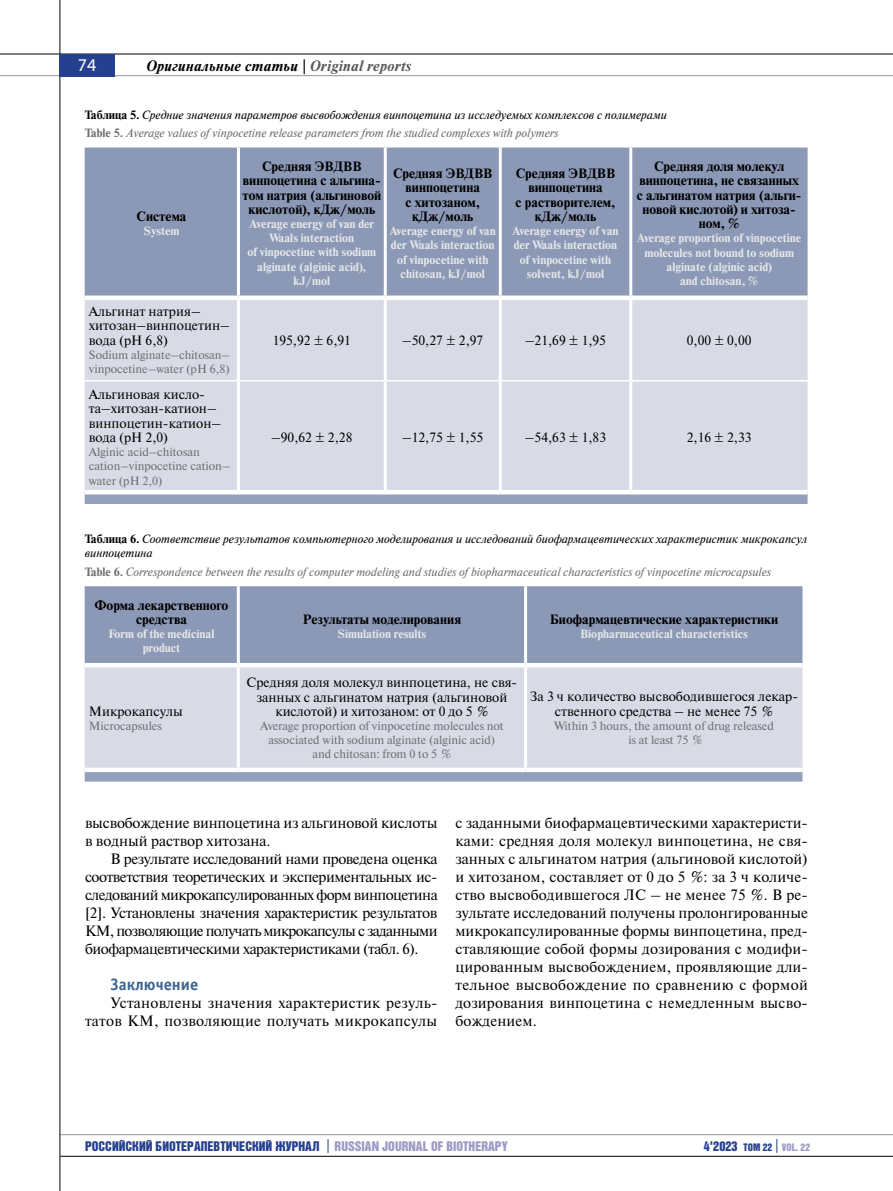
<style>
.page{position:relative;width:893px;height:1191px;background:#fff}
.page>*{position:absolute;margin:0;border:0;box-sizing:border-box;transform-origin:0 0}
.t1{font:18px "Myriad Pro";color:#fff}
.t2{font:700 16.5px "Officina Sans C";color:#3f6591}
.t3{font:15px/18px "Newton C";letter-spacing:.01em;color:#000;text-align:justify}
.t4{font:15px/18px "Newton C";letter-spacing:-.01em;color:#000}
.t5{font:italic 700 15px "Newton C";letter-spacing:.02em;color:#000}
.t6{font:13.5px/14.2px "Newton C";color:#000}
.t7{font:700 13.5px/14.2px "Newton C";color:#000;text-align:center}
.t8{font:13.5px "Bastion Kontrast Alt C";color:#25408f}
.t9{font:700 12px/14.2px "Newton C";color:#e6e7e8;text-align:center}
.t10{font:italic 12px/18.6px "Newton C";color:#000}
.t11{font:12px/14.2px "Newton C";color:#6d6e71}
.t12{font:italic 12px "Newton C";color:#6d6e71}
.s1{color:#58595b}
.s2{font-weight:700;font-style:normal}
.s3{font-weight:700;font-style:normal;color:#6d6e71}
.s4{color:#6d6e71}
.s5{color:#9b9bc5}
.s6{font-size:10.5px}
.s7{font-size:10.5px;color:#9b9bc5}
</style>
<div class="page">
<hr style="left:60px;top:1134px;width:833px;height:1px;background:#939598">
<hr style="left:60px;top:1155px;width:833px;height:1px;background:#000">
<hr style="left:60px;top:0;width:1px;height:1191px;background:#000">
<hr style="left:0;top:54px;width:893px;height:1px;background:#000">
<hr style="left:0;top:75px;width:893px;height:1px;background:#939598">
<div style="left:60px;top:54px;width:55px;height:22px;background:#25408f"></div>
<svg style="left:328px;top:1139px;width:1px;height:13px"></svg>
<svg style="left:776px;top:1139px;width:1px;height:13px"></svg>
<div style="left:85px;top:148px;width:723px;height:147px;background:#8b99b7"></div>
<div style="left:85px;top:300px;width:723px;height:190px;background:#d8dbe5"></div>
<svg style="left:85px;top:494px;width:723px;height:10px"></svg>
<hr style="left:237px;top:148px;width:3px;height:147px;background:#fff">
<hr style="left:384px;top:148px;width:3px;height:147px;background:#fff">
<hr style="left:499px;top:148px;width:3px;height:147px;background:#fff">
<hr style="left:629px;top:148px;width:3px;height:147px;background:#fff">
<hr style="left:237px;top:300px;width:3px;height:80px;background:#fff">
<hr style="left:384px;top:300px;width:3px;height:80px;background:#fff">
<hr style="left:499px;top:300px;width:3px;height:80px;background:#fff">
<hr style="left:629px;top:300px;width:3px;height:80px;background:#fff">
<hr style="left:237px;top:381px;width:3px;height:109px;background:#fff">
<hr style="left:384px;top:381px;width:3px;height:109px;background:#fff">
<hr style="left:499px;top:381px;width:3px;height:109px;background:#fff">
<hr style="left:629px;top:381px;width:3px;height:109px;background:#fff">
<hr style="left:85px;top:380px;width:153px;height:1px;background:#fff">
<hr style="left:238px;top:380px;width:147px;height:1px;background:#fff">
<hr style="left:385px;top:380px;width:115px;height:1px;background:#fff">
<hr style="left:500px;top:380px;width:131px;height:1px;background:#fff">
<hr style="left:631px;top:380px;width:177px;height:1px;background:#fff">
<div style="left:85px;top:586px;width:717px;height:77px;background:#8b99b7"></div>
<div style="left:85px;top:667px;width:717px;height:100px;background:#d8dbe5"></div>
<svg style="left:85px;top:772px;width:717px;height:9px"></svg>
<hr style="left:237px;top:586px;width:3px;height:77px;background:#fff">
<hr style="left:524px;top:586px;width:3px;height:77px;background:#fff">
<hr style="left:237px;top:667px;width:3px;height:100px;background:#fff">
<hr style="left:524px;top:667px;width:3px;height:100px;background:#fff">
<p class="t1" style="left:78px;top:54px;width:20px">74</p>
<p class="t5" style="left:147px;top:57px;width:266px">Оригинальные статьи | <span class="s1">Original reports</span></p>
<p class="t10" style="left:85px;top:105px;width:584px"><span class="s2">Таблица 5.</span> Средние значения параметров высвобождения винпоцетина из исследуемых комплексов с полимерами<br><span class="s3">Table 5.</span> <span class="s4">Average values of vinpocetine release parameters from the studied complexes with polymers</span></p>
<p class="t7" style="left:137px;top:209px;width:51px">Система</p>
<p class="t9" style="left:144px;top:224px;width:38px">System</p>
<p class="t6" style="left:89px;top:304px;width:142px">Альгинат натрия– хитозан–винпоцетин– вода (pH 6,8)</p>
<p class="t11" style="left:89px;top:348px;width:143px">Sodium alginate–chitosan– vinpocetine–water (pH 6,8)</p>
<p class="t6" style="left:89px;top:387px;width:134px">Альгиновая кисло&shy;та–хитозан-катион– винпоцетин-катион– вода (pH 2,0)</p>
<p class="t11" style="left:89px;top:445px;width:143px">Alginic acid–chitosan cation–vinpocetine cation– water (pH 2,0)</p>
<p class="t7" style="left:242px;top:159px;width:140px">Средняя ЭВДВВ винпоцетина с альгина&shy;том натрия (альгиновой кислотой), кДж/моль</p>
<p class="t9" style="left:247px;top:217px;width:130px">Average energy of van der<br>Waals interaction<br>of vinpocetine with sodium alginate (alginic acid), kJ/mol</p>
<p class="t7" style="left:393px;top:166px;width:101px">Средняя ЭВДВВ винпоцетина<br>с хитозаном, кДж/моль</p>
<p class="t9" style="left:390px;top:224px;width:108px">Average energy of van der Waals interaction of vinpocetine with chitosan, kJ/mol</p>
<p class="t7" style="left:516px;top:166px;width:101px">Средняя ЭВДВВ винпоцетина<br>с растворителем, кДж/моль</p>
<p class="t9" style="left:512px;top:224px;width:108px">Average energy of van der Waals interaction of vinpocetine with solvent, kJ/mol</p>
<p class="t7" style="left:637px;top:159px;width:166px">Средняя доля молекул винпоцетина, не связанных с альгинатом натрия (альги&shy;новой кислотой) и хитоза&shy;ном, %</p>
<p class="t9" style="left:637px;top:231px;width:166px">Average proportion of vinpocetine molecules not bound to sodium alginate (alginic acid)<br>and chitosan, %</p>
<p class="t6" style="left:273px;top:333px;width:80px">195,92 ± 6,91</p>
<p class="t6" style="left:402px;top:333px;width:83px">–50,27 ± 2,97</p>
<p class="t6" style="left:525px;top:333px;width:83px">–21,69 ± 1,95</p>
<p class="t6" style="left:687px;top:333px;width:66px">0,00 ± 0,00</p>
<p class="t6" style="left:271px;top:430px;width:83px">–90,62 ± 2,28</p>
<p class="t6" style="left:402px;top:430px;width:83px">–12,75 ± 1,55</p>
<p class="t6" style="left:525px;top:430px;width:83px">–54,63 ± 1,83</p>
<p class="t6" style="left:687px;top:430px;width:66px">2,16 ± 2,33</p>
<p class="t10" style="left:85px;top:531px;width:724px;line-height:14.4px"><span class="s2">Таблица 6.</span> Соответствие результатов компьютерного моделирования и исследований биофармацевтических характеристик микрокапсул винпоцетина</p>
<p class="t12" style="left:85px;top:565px;width:688px"><span class="s2">Table 6.</span> Correspondence between the results of computer modeling and studies of biopharmaceutical characteristics of vinpocetine microcapsules</p>
<p class="t7" style="left:95px;top:598px;width:135px">Форма лекарственного средства</p>
<p class="t9" style="left:108px;top:627px;width:107px">Form of the medicinal product</p>
<p class="t7" style="left:303px;top:612px;width:160px">Результаты моделирования</p>
<p class="t9" style="left:337px;top:627px;width:90px">Simulation results</p>
<p class="t7" style="left:550px;top:612px;width:230px">Биофармацевтические характеристики</p>
<p class="t9" style="left:580px;top:627px;width:169px">Biopharmaceutical characteristics</p>
<p class="t6" style="left:89px;top:704px;width:95px">Микрокапсулы</p>
<p class="t11" style="left:89px;top:719px;width:74px">Microcapsules</p>
<p class="t6" style="left:247px;top:675px;width:272px;text-align:center">Средняя доля молекул винпоцетина, не свя&shy;занных с альгинатом натрия (альгиновой кислотой) и хитозаном: от 0 до 5 %</p>
<p class="t11" style="left:260px;top:719px;width:245px;text-align:center">Average proportion of vinpocetine molecules not associated with sodium alginate (alginic acid) and chitosan: from 0 to 5 %</p>
<p class="t6" style="left:530px;top:690px;width:270px;text-align:center">За 3 ч количество высвободившегося лекар&shy;ственного средства – не менее 75 %</p>
<p class="t11" style="left:554px;top:719px;width:221px;text-align:center">Within 3 hours, the amount of drug released is at least 75 %</p>
<p class="t4" style="left:85px;top:814px;width:354px">высвобождение винпоцетина из альгиновой кислоты в водный раствор хитозана.</p>
<p class="t3" style="left:85px;top:850px;width:354px;text-indent:26px">В результате исследований нами проведена оценка соответствия теоретических и экспериментальных ис&shy;следований микрокапсулированных форм винпоцетина [2]. Установлены значения характеристик результатов КМ, позволяющие получать микрокапсулы с заданными биофармацевтическими характеристиками (табл. 6).</p>
<p class="t2" style="left:111px;top:975px;width:89px">Заключение</p>
<p class="t3" style="left:85px;top:994px;width:354px;text-align:right">Установлены значения характеристик резуль&shy;татов КМ, позволяющие получать микрокапсулы</p>
<p class="t3" style="left:455px;top:814px;width:354px">с заданными биофармацевтическими характеристи&shy;ками: средняя доля молекул винпоцетина, не свя&shy;занных с альгинатом натрия (альгиновой кислотой) и хитозаном, составляет от 0 до 5 %: за 3 ч количе&shy;ство высвободившегося ЛС – не менее 75 %. В ре&shy;зультате исследований получены пролонгированные микрокапсулированные формы винпоцетина, пред&shy;ставляющие собой формы дозирования с модифи&shy;цированным высвобождением, проявляющие дли&shy;тельное высвобождение по сравнению с формой дозирования винпоцетина с немедленным высво&shy;бождением.</p>
<p class="t8" style="left:85px;top:1139px;width:424px">РОССИЙСКИЙ БИОТЕРАПЕВТИЧЕСКИЙ ЖУРНАЛ <span class="s5">RUSSIAN JOURNAL OF BIOTHERAPY</span></p>
<p class="t8" style="left:704px;top:1139px;width:108px">4'2023 <span class="s6">ТО М 22</span> <span class="s7">VOL. 22</span></p>
</div>
